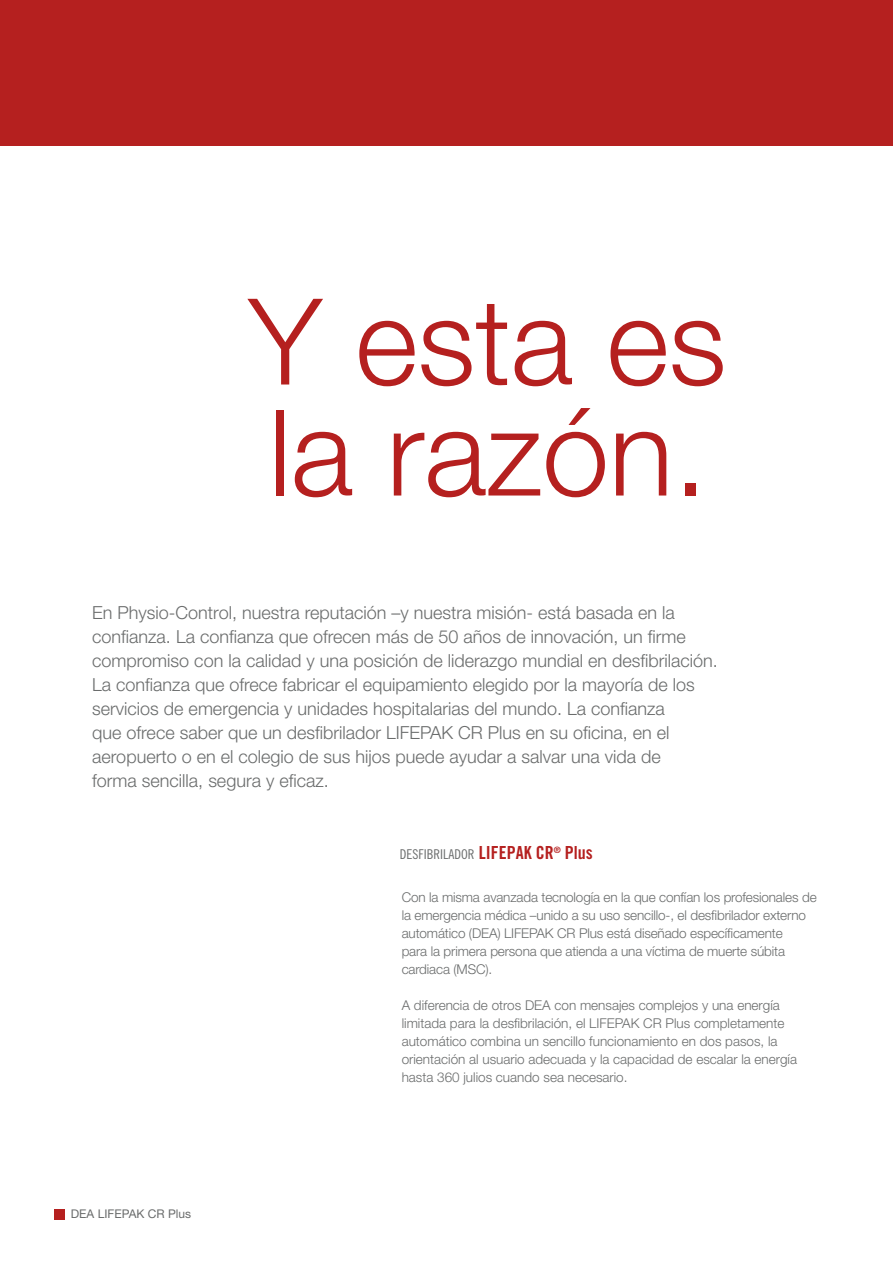
<style>
.page{position:relative;width:893px;height:1263px;background:#fff}
.page>*{position:absolute;margin:0;border:0;box-sizing:border-box;transform-origin:0 0}
.t1{font:300 120px/111px "Helvetica Neue LT Std";color:#b5201f}
.t2{font:300 18px/24px "Helvetica Neue LT Std";color:#6a6c6c}
.t3{font:300 13.5px/18px "Helvetica Neue LT Std";color:#6a6c6c}
.t4{font:13.5px "Trade Gothic LT Std Cn 18";color:#6a6c6c}
.t5{font:12px "Helvetica Neue LT Std";color:#6a6c6c}
.s1{font-family:"Trade Gothic LT Std Bd Cn 20";font-size:18px;color:#b5201f}
</style>
<div class="page">
<div style="left:0;top:0;width:893px;height:146px;background:#b5201f"></div>
<div style="left:54px;top:1209px;width:10px;height:10px;background:#b5201f"></div>
<h1 class="t1" style="left:249px;top:284px;width:479px">Y esta es la razón.</h1>
<p class="t2" style="left:92px;top:601px;width:627px">En Physio-Control, nuestra reputación –y nuestra misión- está basada en la confianza. La confianza que ofrecen más de 50 años de innovación, un firme compromiso con la calidad y una posición de liderazgo mundial en desfibrilación.<br>La confianza que ofrece fabricar el equipamiento elegido por la mayoría de los servicios de emergencia y unidades hospitalarias del mundo. La confianza<br>que ofrece saber que un desfibrilador LIFEPAK CR Plus en su oficina, en el aeropuerto o en el colegio de sus hijos puede ayudar a salvar una vida de<br>forma sencilla, segura y eficaz.</p>
<p class="t4" style="left:400px;top:846px;width:194px">DESFIBRILADOR <span class="s1">LIFEPAK CR</span><sup>®</sup> <span class="s1">Plus</span></p>
<p class="t5" style="left:71px;top:1207px;width:122px">DEA LIFEPAK CR Plus</p>
<p class="t3" style="left:402px;top:888px;width:416px">Con la misma avanzada tecnología en la que confían los profesionales de la emergencia médica –unido a su uso sencillo-, el desfibrilador externo automático (DEA) LIFEPAK CR Plus está diseñado específicamente<br>para la primera persona que atienda a una víctima de muerte súbita cardiaca (MSC).</p>
<p class="t3" style="left:402px;top:996px;width:397px">A diferencia de otros DEA con mensajes complejos y una energía limitada para la desfibrilación, el LIFEPAK CR Plus completamente automático combina un sencillo funcionamiento en dos pasos, la orientación al usuario adecuada y la capacidad de escalar la energía hasta 360 julios cuando sea necesario.</p>
</div>
